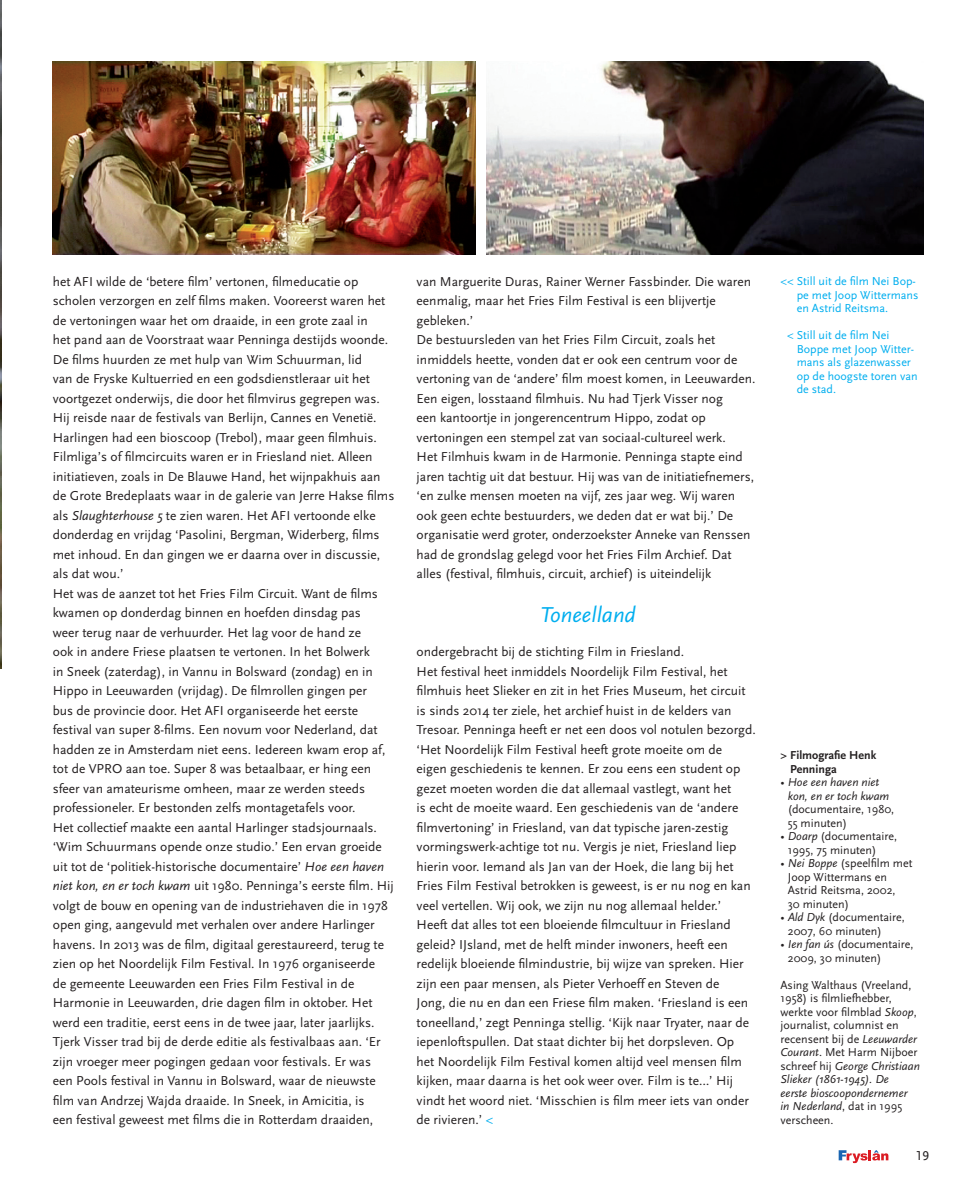
<style>
.page{position:relative;width:978px;height:1186px;background:#fff}
.page>*{position:absolute;margin:0;border:0;box-sizing:border-box;transform-origin:0 0}
.QUOTE{font:italic 22.5px "Scala Sans";color:#00aeef}
.No_Spacing{font:13.5px/19.5px "Scala Sans";color:#231f20}
.t1{font:13.5px "Scala Sans Caps";color:#231f20}
.No_Spacing-2{font:12px/13.5px "Scala Sans";color:#231f20}
.t2{font:12px/13.5px "Scala Sans";color:#00aeef}
.No_Spacing-3{font:italic 12px/13.5px "Scala Sans";color:#231f20}
.No_Spacing-4{font:700 12px/13.5px "Scala Sans";color:#231f20}
.s1{font-style:italic}
.s2{color:#00aeef}
.s3{color:#fff}
.s4{font-style:normal}
</style>
<div class="page">
<img style="left:0;top:1px;width:2px;height:667px">
<svg style="left:838px;top:1150px;width:50px;height:13px"></svg>
<img style="left:486px;top:61px;width:437px;height:194px">
<img style="left:53px;top:61px;width:422px;height:194px">
<p class="No_Spacing" style="left:53px;top:272px;width:343px">het AFI wilde de ‘betere film’ vertonen, filmeducatie op scholen verzorgen en zelf films maken. Vooreerst waren het de vertoningen waar het om draaide, in een grote zaal in<br>het pand aan de Voorstraat waar Penninga destijds woonde.<br>De films huurden ze met hulp van Wim Schuurman, lid<br>van de Fryske Kultuerried en een godsdienstleraar uit het voortgezet onderwijs, die door het filmvirus gegrepen was.<br>Hij reisde naar de festivals van Berlijn, Cannes en Venetië.<br>Harlingen had een bioscoop (Trebol), maar geen filmhuis.<br>Filmliga’s of filmcircuits waren er in Friesland niet. Alleen initiatieven, zoals in De Blauwe Hand, het wijnpakhuis aan de Grote Bredeplaats waar in de galerie van Jerre Hakse films als <span class="s1">Slaughterhouse 5</span> te zien waren. Het AFI vertoonde elke donderdag en vrijdag ‘Pasolini, Bergman, Widerberg, films met inhoud. En dan gingen we er daarna over in discussie, als dat wou.’</p>
<p class="No_Spacing" style="left:53px;top:584px;width:334px">Het was de aanzet tot het Fries Film Circuit. Want de films kwamen op donderdag binnen en hoefden dinsdag pas weer terug naar de verhuurder. Het lag voor de hand ze<br>ook in andere Friese plaatsen te vertonen. In het Bolwerk<br>in Sneek (zaterdag), in Vannu in Bolsward (zondag) en in Hippo in Leeuwarden (vrijdag). De filmrollen gingen per bus de provincie door. Het AFI organiseerde het eerste festival van super 8-films. Een novum voor Nederland, dat hadden ze in Amsterdam niet eens. Iedereen kwam erop af, tot de VPRO aan toe. Super 8 was betaalbaar, er hing een sfeer van amateurisme omheen, maar ze werden steeds professioneler. Er bestonden zelfs montagetafels voor.</p>
<p class="No_Spacing" style="left:53px;top:818px;width:342px">Het collectief maakte een aantal Harlinger stadsjournaals. ‘Wim Schuurmans opende onze studio.’ Een ervan groeide uit tot de ‘politiek-historische documentaire’ <span class="s1">Hoe een haven niet kon, en er toch kwam</span> uit 1980. Penninga’s eerste film. Hij volgt de bouw en opening van de industriehaven die in 1978 open ging, aangevuld met verhalen over andere Harlinger havens. In 2013 was de film, digitaal gerestaureerd, terug te zien op het Noordelijk Film Festival. In 1976 organiseerde<br>de gemeente Leeuwarden een Fries Film Festival in de Harmonie in Leeuwarden, drie dagen film in oktober. Het werd een traditie, eerst eens in de twee jaar, later jaarlijks.<br>Tjerk Visser trad bij de derde editie als festivalbaas aan. ‘Er zijn vroeger meer pogingen gedaan voor festivals. Er was een Pools festival in Vannu in Bolsward, waar de nieuwste film van Andrzej Wajda draaide. In Sneek, in Amicitia, is<br>een festival geweest met films die in Rotterdam draaiden,</p>
<p class="No_Spacing" style="left:416px;top:272px;width:336px">van Marguerite Duras, Rainer Werner Fassbinder. Die waren eenmalig, maar het Fries Film Festival is een blijvertje gebleken.’</p>
<p class="No_Spacing" style="left:416px;top:330px;width:340px">De bestuursleden van het Fries Film Circuit, zoals het inmiddels heette, vonden dat er ook een centrum voor de vertoning van de ‘andere’ film moest komen, in Leeuwarden.<br>Een eigen, losstaand filmhuis. Nu had Tjerk Visser nog<br>een kantoortje in jongerencentrum Hippo, zodat op vertoningen een stempel zat van sociaal-cultureel werk.<br>Het Filmhuis kwam in de Harmonie. Penninga stapte eind jaren tachtig uit dat bestuur. Hij was van de initiatiefnemers, ‘en zulke mensen moeten na vijf, zes jaar weg. Wij waren ook geen echte bestuurders, we deden dat er wat bij.’ De organisatie werd groter, onderzoekster Anneke van Renssen had de grondslag gelegd voor het Fries Film Archief. Dat alles (festival, filmhuis, circuit, archief) is uiteindelijk</p>
<p class="QUOTE" style="left:540px;top:602px;width:97px">Toneelland</p>
<p class="No_Spacing" style="left:416px;top:642px;width:269px">ondergebracht bij de stichting Film in Friesland.</p>
<p class="No_Spacing" style="left:416px;top:662px;width:340px">Het festival heet inmiddels Noordelijk Film Festival, het filmhuis heet Slieker en zit in het Fries Museum, het circuit is sinds 2014 ter ziele, het archief huist in de kelders van Tresoar. Penninga heeft er net een doos vol notulen bezorgd. ‘Het Noordelijk Film Festival heeft grote moeite om de<br>eigen geschiedenis te kennen. Er zou eens een student op gezet moeten worden die dat allemaal vastlegt, want het<br>is echt de moeite waard. Een geschiedenis van de ‘andere filmvertoning’ in Friesland, van dat typische jaren-zestig vormingswerk-achtige tot nu. Vergis je niet, Friesland liep hierin voor. Iemand als Jan van der Hoek, die lang bij het Fries Film Festival betrokken is geweest, is er nu nog en kan veel vertellen. Wij ook, we zijn nu nog allemaal helder.’</p>
<p class="No_Spacing" style="left:416px;top:915px;width:334px">Heeft dat alles tot een bloeiende filmcultuur in Friesland geleid? IJsland, met de helft minder inwoners, heeft een redelijk bloeiende filmindustrie, bij wijze van spreken. Hier zijn een paar mensen, als Pieter Verhoeff en Steven de Jong, die nu en dan een Friese film maken. ‘Friesland is een toneelland,’ zegt Penninga stellig. ‘Kijk naar Tryater, naar de iepenloftspullen. Dat staat dichter bij het dorpsleven. Op het Noordelijk Film Festival komen altijd veel mensen film kijken, maar daarna is het ook weer over. Film is te…’ Hij vindt het woord niet. ‘Misschien is film meer iets van onder de rivieren.’ <span class="s2">&lt;</span></p>
<p class="t2" style="left:796px;top:274px;width:123px;text-indent:-16px">&lt;&lt; Still uit de film Nei Bop&shy;pe met Joop Wittermans en Astrid Reitsma.</p>
<p class="t2" style="left:796px;top:328px;width:122px;text-indent:-16px"><span class="s3">&lt;</span>&lt; Still uit de film Nei<br>Boppe met Joop Witter&shy;mans als glazenwasser op de hoogste toren van de stad.</p>
<p class="No_Spacing-4" style="left:789px;top:749px;width:88px;text-indent:-10px">&gt; Filmografie Henk<br>Penninga</p>
<p class="No_Spacing-3" style="left:787px;top:775px;width:108px;text-indent:-7px">• Hoe een haven niet kon, en er toch kwam <span class="s4">(documentaire, 1980,<br>55 minuten)</span></p>
<p class="No_Spacing-2" style="left:787px;top:830px;width:111px;text-indent:-7px"><span class="s1">• Doarp</span> (documentaire,<br>1995, 75 minuten)</p>
<p class="No_Spacing-2" style="left:787px;top:857px;width:126px;text-indent:-7px"><span class="s1">• Nei Boppe</span> (speelfilm met<br>Joop Wittermans en<br>Astrid Reitsma, 2002,<br>30 minuten)</p>
<p class="No_Spacing-2" style="left:787px;top:911px;width:118px;text-indent:-7px"><span class="s1">• Ald Dyk</span> (documentaire,<br>2007, 60 minuten)</p>
<p class="No_Spacing-2" style="left:787px;top:938px;width:127px;text-indent:-7px"><span class="s1">• Ien fan ús</span> (documentaire,<br>2009, 30 minuten)</p>
<p class="No_Spacing-2" style="left:780px;top:978px;width:141px">Asing Walthaus (Vreeland,<br>1958) is filmliefhebber, werkte voor filmblad <span class="s1">Skoop</span>, journalist, columnist en recensent bij de <span class="s1">Leeuwarder<br>Courant</span>. Met Harm Nijboer schreef hij <span class="s1">George Christiaan<br>Slieker (1861-1945). De<br>eerste bioscoopondernemer<br>in Nederland</span>, dat in 1995 verscheen.</p>
<p class="t1" style="left:915px;top:1148px;width:15px">19</p>
</div>
